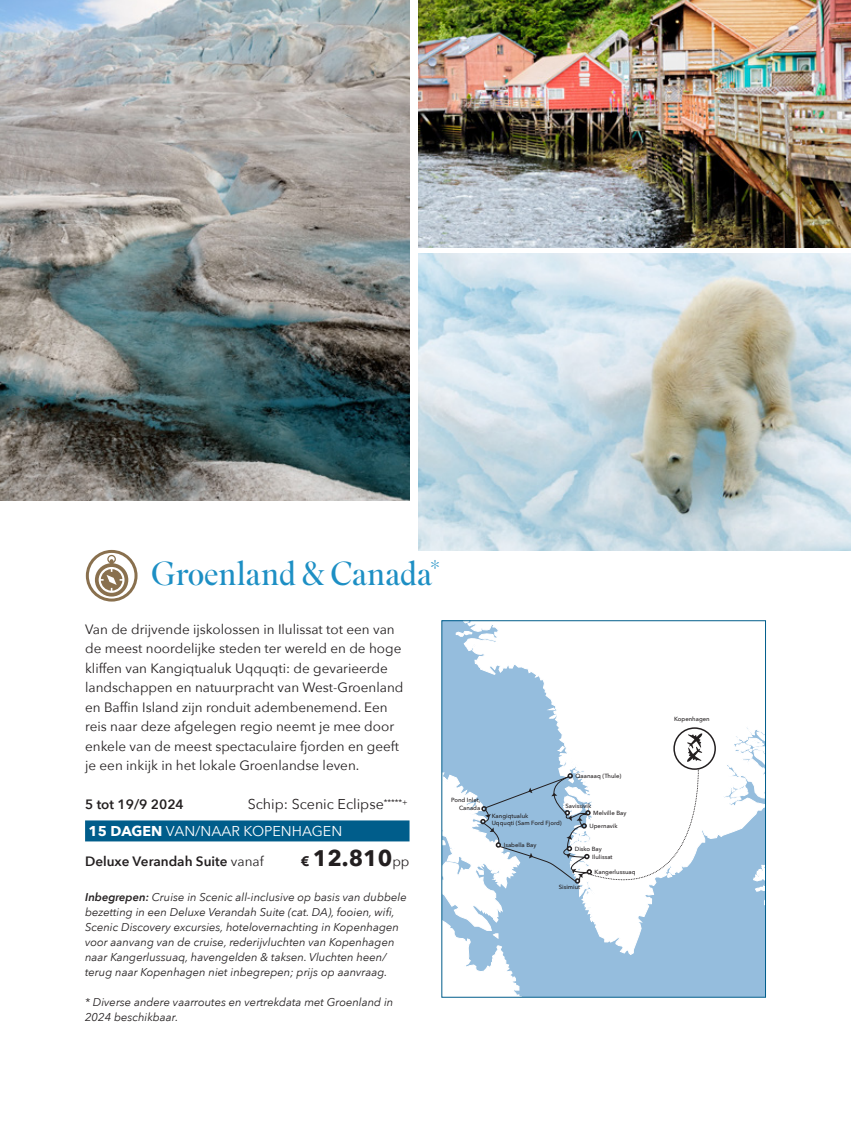
<style>
.page{position:relative;width:851px;height:1127px;background:#fff}
.page>*{position:absolute;margin:0;border:0;box-sizing:border-box;transform-origin:0 0}
.t1{font:300 33px "Superior Title";letter-spacing:-.015em;color:#1d8fc4}
.t2{font:700 22.5px "Avenir Next";color:#231f20}
.t3{font:14.25px "Avenir Next";color:#231f20}
.t4{font:14.25px "Avenir Next";color:#fff}
.t5{font:13.5px/19.5px "Avenir Next";color:#231f20}
.t6{font:600 13.5px "Avenir Next";color:#231f20}
.t7{font:italic 11.25px/15px "Avenir Next";color:#231f20}
.t8{font:500 6px "Avenir Next";color:#231f20}
.s1{font-weight:700}
.s2{font-weight:400}
.s3{font-size:13.5px}
.s4{font-weight:400;font-size:13.5px}
.s5{font-weight:600}
</style>
<div class="page">
<img style="left:0;top:0;width:409px;height:501px">
<img style="left:418px;top:254px;width:432px;height:296px">
<img style="left:418px;top:0;width:432px;height:247px">
<svg style="left:453px;top:667px;width:310px;height:287px"></svg>
<svg style="left:730px;top:786px;width:17px;height:11px"></svg>
<svg style="left:746px;top:738px;width:17px;height:28px"></svg>
<svg style="left:443px;top:622px;width:78px;height:53px"></svg>
<div style="left:85px;top:820px;width:324px;height:21px;background:#005d8b"></div>
<svg style="left:442px;top:708px;width:274px;height:289px"></svg>
<svg style="left:87px;top:551px;width:50px;height:50px"></svg>
<div style="left:86px;top:550px;width:51px;height:51px;border:3px solid #89704e;border-radius:50%"></div>
<svg style="left:95px;top:555px;width:33px;height:41px"></svg>
<p class="t1" style="left:151px;top:554px;width:290px">Groenland &amp; Canada<sup>*</sup></p>
<p class="t5" style="left:85px;top:619px;width:320px">Van de drijvende ijskolossen in Ilulissat tot een van de meest noordelijke steden ter wereld en de hoge kliffen van Kangiqtualuk Uqquqti: de gevarieerde landschappen en natuurpracht van West-Groenland en Baffin Island zijn ronduit adembenemend. Een reis naar deze afgelegen regio neemt je mee door enkele van de meest spectaculaire fjorden en geeft je een inkijk in het lokale Groenlandse leven.</p>
<p class="t6" style="left:85px;top:793px;width:100px">5 tot 19/9 2024</p>
<p class="t3" style="left:248px;top:792px;width:161px">Schip: Scenic Eclipse<sup>*****+</sup></p>
<p class="t4" style="left:89px;top:819px;width:255px"><span class="s1">15 DAGEN</span> VAN/NAAR KOPENHAGEN</p>
<p class="t6" style="left:85px;top:850px;width:180px">Deluxe Verandah Suite <span class="s2">vanaf</span></p>
<p class="t2" style="left:301px;top:839px;width:110px"><span class="s3">€</span> 12.810<span class="s4">pp</span></p>
<p class="t7" style="left:85px;top:889px;width:323px"><span class="s5">Inbegrepen:</span> Cruise in Scenic all-inclusive op basis van dubbele bezetting in een Deluxe Verandah Suite (cat. DA), fooien, wifi, Scenic Discovery excursies, hotelovernachting in Kopenhagen voor aanvang van de cruise, rederijvluchten van Kopenhagen naar Kangerlussuaq, havengelden &amp; taksen. Vluchten heen/ terug naar Kopenhagen niet inbegrepen; prijs op aanvraag.</p>
<p class="t7" style="left:85px;top:994px;width:310px">* Diverse andere vaarroutes en vertrekdata met Groenland in<br>2024 beschikbaar.</p>
<p class="t8" style="left:451px;top:795px;width:31px">Pond Inlet,</p>
<p class="t8" style="left:459px;top:802px;width:23px">Canada</p>
<p class="t8" style="left:575px;top:771px;width:47px">Qaanaaq (Thule)</p>
<p class="t8" style="left:565px;top:800px;width:27px">Savissivik</p>
<p class="t8" style="left:491px;top:810px;width:38px">Kangiqtualuk</p>
<p class="t8" style="left:491px;top:818px;width:72px">Uqquqti (Sam Ford Fjord)</p>
<p class="t8" style="left:503px;top:840px;width:34px">Isabella Bay</p>
<p class="t8" style="left:593px;top:808px;width:35px">Melville Bay</p>
<p class="t8" style="left:589px;top:821px;width:30px">Upernavik</p>
<p class="t8" style="left:574px;top:843px;width:29px">Disko Bay</p>
<p class="t8" style="left:592px;top:851px;width:22px">Ilulissat</p>
<p class="t8" style="left:594px;top:867px;width:42px">Kangerlussuaq</p>
<p class="t8" style="left:558px;top:882px;width:23px">Sisimiut</p>
<p class="t8" style="left:674px;top:714px;width:37px">Kopenhagen</p>
</div>
